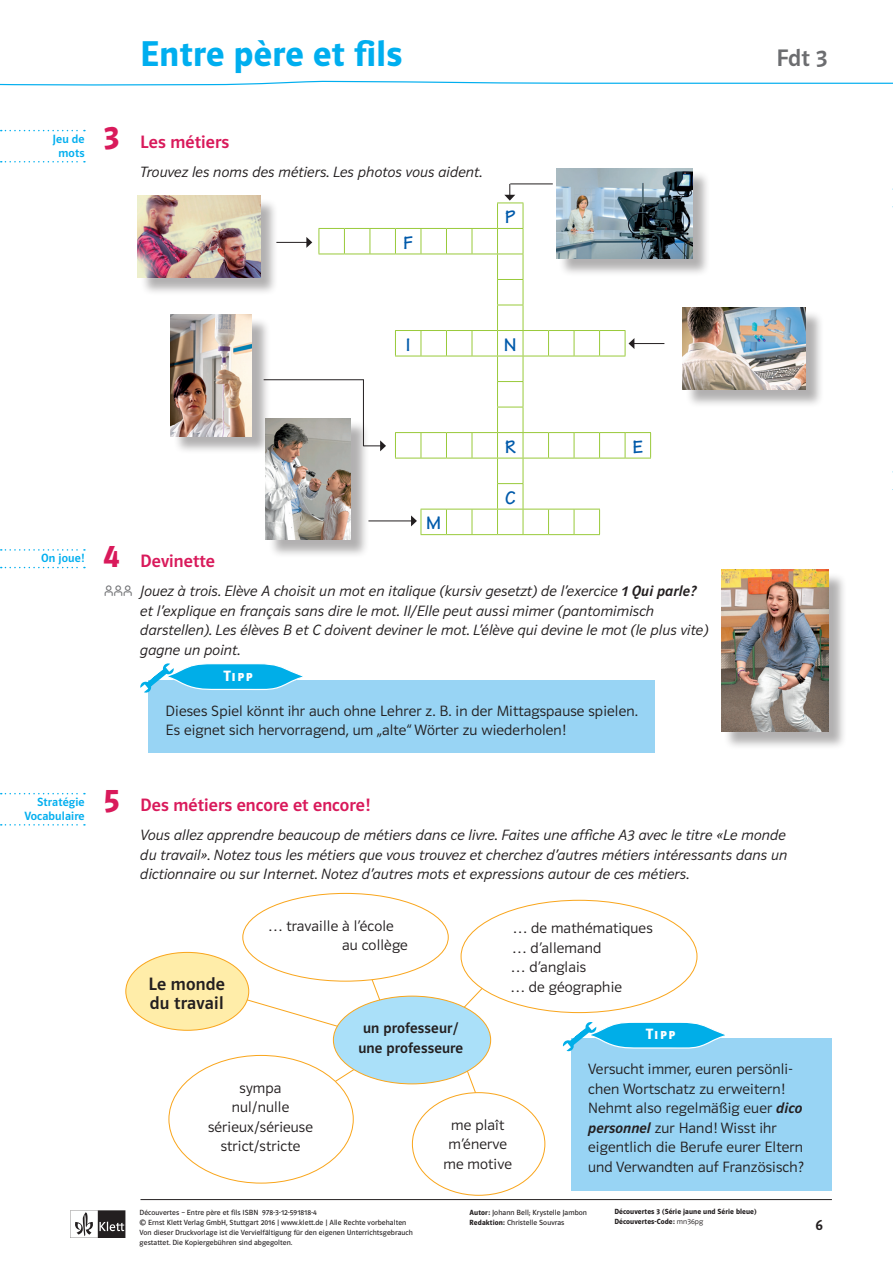
<style>
.page{position:relative;width:893px;height:1263px;background:#fff}
.page>*{position:absolute;margin:0;border:0;box-sizing:border-box;transform-origin:0 0}
.t1{font:36px "Polo ST11 K Hfett";letter-spacing:.01em;color:#00aeef}
.t2{font:33px "Polo ST11 K Hfett";color:#d91a5b}
.t3{font:24px "Polo ST11 K Krftg";color:#6c6d70}
.t4{font:700 19.5px "Tekton";color:#015aaa}
.t5{font:18px "Polo ST11 K Krftg";letter-spacing:.005em;color:#d91a5b}
.t6{font:18px/19.5px "Polo ST11 K Krftg";letter-spacing:.01em;color:#231f20}
.t7{font:15px/19.5px "Polo ST11 K Leicht Kursiv";letter-spacing:.01em;color:#231f20}
.t8{font:15px/19.5px "Polo ST11 K Leicht";letter-spacing:.01em;color:#231f20}
.t9{font:15px/19.5px "Polo ST11 K Krftg";letter-spacing:.01em;color:#231f20;text-align:center}
.t10{font:15px "Polo ST Cap K Hfett";letter-spacing:.1em;color:#fff}
.t11{font:12px "Polo ST11 K Krftg";letter-spacing:.01em;color:#00aeef}
.t12{font:7.5px/10.1px "Polo ST11 K Buch";letter-spacing:.01em;color:#231f20}
.t13{font:7.5px/10.1px "Polo ST11 K Hfett";letter-spacing:.01em;color:#231f20}
.s1{font-family:"Polo ST11 K Krftg Kursiv"}
.s2{font-family:"Polo ST11 K Leicht"}
.s3{font-family:"Polo ST11 K Hfett"}
</style>
<div class="page">
<svg style="left:70px;top:1210px;width:55px;height:28px"></svg>
<hr style="left:140px;top:1199px;width:692px;height:1px;background:#231f20">
<svg style="left:0;top:80px;width:893px;height:6px"></svg>
<svg style="left:368px;top:978px;width:16px;height:25px"></svg>
<svg style="left:455px;top:981px;width:34px;height:36px"></svg>
<svg style="left:464px;top:1063px;width:16px;height:30px"></svg>
<svg style="left:312px;top:1064px;width:49px;height:32px"></svg>
<svg style="left:235px;top:997px;width:115px;height:34px"></svg>
<div style="left:149px;top:680px;width:506px;height:72px;background:#98d4f4"></div>
<svg style="left:140px;top:663px;width:163px;height:30px"></svg>
<svg style="left:1px;top:130px;width:84px;height:1px"></svg>
<svg style="left:1px;top:161px;width:84px;height:1px"></svg>
<svg style="left:1px;top:549px;width:84px;height:2px"></svg>
<svg style="left:1px;top:567px;width:84px;height:1px"></svg>
<svg style="left:1px;top:793px;width:84px;height:1px"></svg>
<svg style="left:1px;top:824px;width:84px;height:1px"></svg>
<div style="left:571px;top:1038px;width:261px;height:153px;background:#98d4f4"></div>
<svg style="left:563px;top:1022px;width:162px;height:29px"></svg>
<div style="left:685px;top:310px;width:139px;height:98px;background:#231f20;opacity:.35"></div>
<img style="left:683px;top:308px;width:122px;height:81px">
<div style="left:173px;top:317px;width:97px;height:137px;background:#231f20;opacity:.35"></div>
<img style="left:171px;top:314px;width:81px;height:122px">
<div style="left:268px;top:421px;width:102px;height:137px;background:#231f20;opacity:.35"></div>
<img style="left:266px;top:418px;width:85px;height:122px">
<div style="left:558px;top:171px;width:153px;height:106px;background:#231f20;opacity:.35"></div>
<img style="left:556px;top:168px;width:136px;height:91px">
<div style="left:140px;top:198px;width:139px;height:98px;background:#231f20;opacity:.35"></div>
<img style="left:138px;top:196px;width:122px;height:81px">
<div style="left:723px;top:572px;width:124px;height:178px;background:#231f20;opacity:.35"></div>
<img style="left:721px;top:570px;width:108px;height:161px">
<div style="left:126px;top:952px;width:123px;height:78px;background:#ffeda9;border-radius:50%"></div>
<div style="left:333px;top:996px;width:158px;height:88px;background:#aae0f9;border-radius:50%"></div>
<div style="left:243px;top:893px;width:205px;height:88px;background:#fff;border-radius:50%"></div>
<div style="left:461px;top:900px;width:236px;height:112px;background:#fff;border-radius:50%"></div>
<div style="left:169px;top:1055px;width:184px;height:128px;background:#fff;border-radius:50%"></div>
<hr style="left:276px;top:242px;width:31px;height:1px;background:#231f20">
<svg style="left:306px;top:237px;width:6px;height:11px"></svg>
<hr style="left:634px;top:343px;width:30px;height:1px;background:#231f20">
<hr style="left:264px;top:379px;width:100px;height:1px;background:#231f20">
<svg style="left:319px;top:184px;width:332px;height:351px"></svg>
<p class="t11" style="left:53px;top:132px;width:34px">Jeu de</p>
<h2 class="t2" style="left:103px;top:118px;width:18px">3</h2>
<p class="t11" style="left:59px;top:146px;width:28px">mots</p>
<h1 class="t1" style="left:140px;top:34px;width:264px">Entre père et fils</h1>
<h3 class="t3" style="left:777px;top:45px;width:52px">Fdt 3</h3>
<p class="t5" style="left:140px;top:132px;width:90px">Les métiers</p>
<p class="t7" style="left:140px;top:162px;width:343px">Trouvez les noms des métiers. Les photos vous aident.</p>
<h3 class="t4" style="left:403px;top:230px;width:12px">F</h3>
<h3 class="t4" style="left:505px;top:205px;width:12px">P</h3>
<h3 class="t4" style="left:406px;top:332px;width:6px">I</h3>
<h3 class="t4" style="left:504px;top:332px;width:14px">N</h3>
<p class="t11" style="left:41px;top:552px;width:45px">On joue!</p>
<h2 class="t2" style="left:103px;top:537px;width:18px">4</h2>
<h3 class="t4" style="left:426px;top:511px;width:17px">M</h3>
<h3 class="t4" style="left:505px;top:434px;width:13px">R</h3>
<h3 class="t4" style="left:632px;top:434px;width:12px">E</h3>
<h3 class="t4" style="left:505px;top:485px;width:12px">C</h3>
<p class="t5" style="left:140px;top:551px;width:76px">Devinette</p>
<p class="t7" style="left:140px;top:582px;width:569px">Jouez à trois. Elève A choisit un mot en italique (kursiv gesetzt) de l’exercice <span class="s1">1 Qui parle? </span>et l’explique en français sans dire le mot. Il/Elle peut aussi mimer (pantomimisch darstellen). Les élèves B et C doivent deviner le mot. L’élève qui devine le mot (le plus vite) gagne un point.</p>
<p class="t10" style="left:223px;top:667px;width:31px">Tipp</p>
<p class="t8" style="left:166px;top:701px;width:474px">Dieses Spiel könnt ihr auch ohne Lehrer z. B. in der Mittagspause spielen.<br>Es eignet sich hervorragend, um „alte“ Wörter zu wiederholen!</p>
<p class="t11" style="left:37px;top:795px;width:49px">Stratégie</p>
<h2 class="t2" style="left:103px;top:781px;width:18px">5</h2>
<p class="t11" style="left:24px;top:809px;width:62px">Vocabulaire</p>
<p class="t5" style="left:140px;top:795px;width:232px">Des métiers encore et encore!</p>
<p class="t7" style="left:140px;top:825px;width:649px;text-align:justify">Vous allez apprendre beaucoup de métiers dans ce livre. Faites une affiche A3 avec le titre «Le monde du travail». Notez tous les métiers que vous trouvez et cherchez d’autres métiers intéressants dans un dictionnaire ou sur Internet. Notez d’autres mots et expressions autour de ces métiers.</p>
<p class="t6" style="left:148px;top:974px;width:78px">Le monde du travail</p>
<p class="t8" style="left:342px;top:916px;width:67px;text-indent:-75px">… travaille à l’école au collège</p>
<p class="t9" style="left:358px;top:1019px;width:106px">un professeur/ une professeure</p>
<p class="t8" style="left:510px;top:919px;width:144px">… de mathématiques … d’allemand<br>… d’anglais<br>… de géographie</p>
<p class="t10" style="left:646px;top:1026px;width:31px">Tipp</p>
<p class="t8" style="left:208px;top:1078px;width:107px;text-align:center">sympa<br>nul/nulle sérieux/sérieuse strict/stricte</p>
<p class="t8" style="left:443px;top:1115px;width:70px;text-align:center">me plaît m’énerve me motive</p>
<p class="t8" style="left:588px;top:1060px;width:217px">Versucht immer, euren persönli&shy;chen Wortschatz zu erweitern!<br>Nehmt also regelmäßig euer <span class="s1">dico personnel</span> zur Hand! Wisst ihr eigentlich die Berufe eurer Eltern und Verwandten auf Französisch?</p>
<p class="t13" style="left:614px;top:1206px;width:144px">Découvertes 3 (Série jaune und Série bleue)<br>Découvertes-Code: <span class="s2">mn36pg</span></p>
<p class="t12" style="left:140px;top:1207px;width:275px">Découvertes – Entre père et fils ISBN 978-3-12-591818-4<br>© Ernst Klett Verlag GmbH, Stuttgart 2016 | www.klett.de | Alle Rechte vorbehalten Von dieser Druckvorlage ist die Vervielfältigung für den eigenen Unterrichtsgebrauch gestattet. Die Kopiergebühren sind abgegolten.</p>
<p class="t12" style="left:470px;top:1208px;width:119px"><span class="s3">Autor:</span> Johann Bell; Krystelle Jambon<br><span class="s3">Redaktion:</span> Christelle Souvras</p>
<p class="t9" style="left:815px;top:1215px;width:9px">6</p>
</div>
